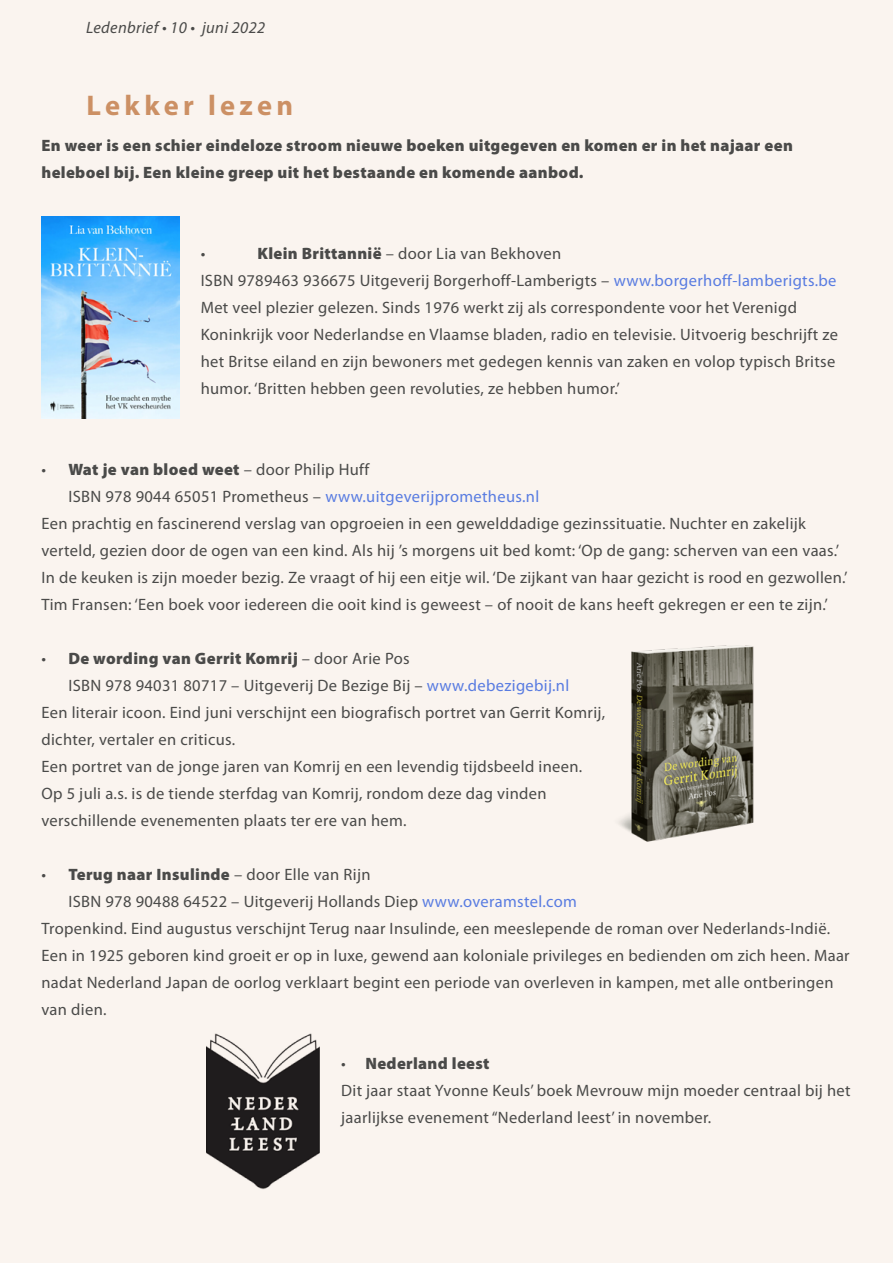
<style>
.page{position:relative;width:893px;height:1263px;background:#faf4ef}
.page>*{position:absolute;margin:0;border:0;box-sizing:border-box;transform-origin:0 0}
.t1{font:700 28.5px "Myriad Pro";letter-spacing:.15em;color:#cc9064}
.t2{font:16.5px/27px "Myriad Pro";letter-spacing:.02em;color:#4a4a49}
.t3{font:900 16.5px/27px "Myriad Pro";letter-spacing:.02em;color:#4a4a49}
.t4{font:italic 16.5px "Myriad Pro";letter-spacing:.02em;color:#4a4a49}
.s1{font-weight:900}
.s2{color:#597ce1}
.s3{font-weight:400}
</style>
<div class="page">
<img style="left:41px;top:216px;width:138px;height:202px">
<img style="left:619px;top:645px;width:135px;height:197px">
<img style="left:206px;top:1033px;width:114px;height:156px">
<p class="t4" style="left:86px;top:19px;width:180px">Ledenbrief • 10 • juni 2022</p>
<h1 class="t1" style="left:86px;top:87px;width:208px">Lekker lezen</h1>
<p class="t3" style="left:41px;top:132px;width:753px">En weer is een schier eindeloze stroom nieuwe boeken uitgegeven en komen er in het najaar een heleboel bij. Een kleine greep uit het bestaande en komende aanbod.</p>
<p class="t2" style="left:201px;top:240px;width:639px;text-indent:57px"><span class="s1">Klein Brittannië</span> – door Lia van Bekhoven<br>ISBN 9789463 936675 Uitgeverij Borgerhoff-Lamberigts – <span class="s2">www.borgerhoff-lamberigts.be </span>Met veel plezier gelezen. Sinds 1976 werkt zij als correspondente voor het Verenigd Koninkrijk voor Nederlandse en Vlaamse bladen, radio en televisie. Uitvoerig beschrijft ze het Britse eiland en zijn bewoners met gedegen kennis van zaken en volop typisch Britse humor. ‘Britten hebben geen revoluties, ze hebben humor.’</p>
<p class="t2" style="left:201px;top:240px;width:6px">•</p>
<p class="t3" style="left:41px;top:456px;width:329px"><span class="s3">•</span> Wat je van bloed weet <span class="s3">– door Philip Huff</span></p>
<p class="t2" style="left:68px;top:483px;width:472px">ISBN 978 9044 65051 Prometheus – <span class="s2">www.uitgeverijprometheus.nl</span></p>
<p class="t2" style="left:41px;top:510px;width:766px">Een prachtig en fascinerend verslag van opgroeien in een gewelddadige gezinssituatie. Nuchter en zakelijk</p>
<p class="t2" style="left:41px;top:537px;width:799px">verteld, gezien door de ogen van een kind. Als hij ’s morgens uit bed komt: ‘Op de gang: scherven van een vaas.’</p>
<p class="t2" style="left:41px;top:564px;width:808px">In de keuken is zijn moeder bezig. Ze vraagt of hij een eitje wil. ‘De zijkant van haar gezicht is rood en gezwollen.’</p>
<p class="t2" style="left:41px;top:591px;width:788px">Tim Fransen: ‘Een boek voor iedereen die ooit kind is geweest – of nooit de kans heeft gekregen er een te zijn.’</p>
<p class="t3" style="left:41px;top:645px;width:370px"><span class="s3">•</span> De wording van Gerrit Komrij <span class="s3">– door Arie Pos</span></p>
<p class="t2" style="left:68px;top:672px;width:502px">ISBN 978 94031 80717 – Uitgeverij De Bezige Bij – <span class="s2">www.debezigebij.nl</span></p>
<p class="t2" style="left:41px;top:699px;width:565px">Een literair icoon. Eind juni verschijnt een biografisch portret van Gerrit Komrij,</p>
<p class="t2" style="left:41px;top:726px;width:195px">dichter, vertaler en criticus.</p>
<p class="t2" style="left:41px;top:753px;width:542px">Een portret van de jonge jaren van Komrij en een levendig tijdsbeeld ineen.</p>
<p class="t2" style="left:41px;top:780px;width:507px">Op 5 juli a.s. is de tiende sterfdag van Komrij, rondom deze dag vinden</p>
<p class="t2" style="left:41px;top:807px;width:367px">verschillende evenementen plaats ter ere van hem.</p>
<p class="t3" style="left:41px;top:861px;width:331px"><span class="s3">•</span> Terug naar Insulinde <span class="s3">– door Elle van Rijn</span></p>
<p class="t2" style="left:68px;top:888px;width:510px">ISBN 978 90488 64522 – Uitgeverij Hollands Diep <span class="s2">www.overamstel.com</span></p>
<p class="t2" style="left:41px;top:915px;width:790px">Tropenkind. Eind augustus verschijnt Terug naar Insulinde, een meeslepende de roman over Nederlands-Indië.</p>
<p class="t2" style="left:41px;top:942px;width:810px">Een in 1925 geboren kind groeit er op in luxe, gewend aan koloniale privileges en bedienden om zich heen. Maar</p>
<p class="t2" style="left:41px;top:969px;width:793px">nadat Nederland Japan de oorlog verklaart begint een periode van overleven in kampen, met alle ontberingen</p>
<p class="t2" style="left:41px;top:996px;width:67px">van dien.</p>
<p class="t2" style="left:341px;top:1050px;width:511px">• <span class="s1">Nederland leest<br></span>Dit jaar staat Yvonne Keuls’ boek Mevrouw mijn moeder centraal bij het jaarlijkse evenement “Nederland leest’ in november.</p>
</div>
